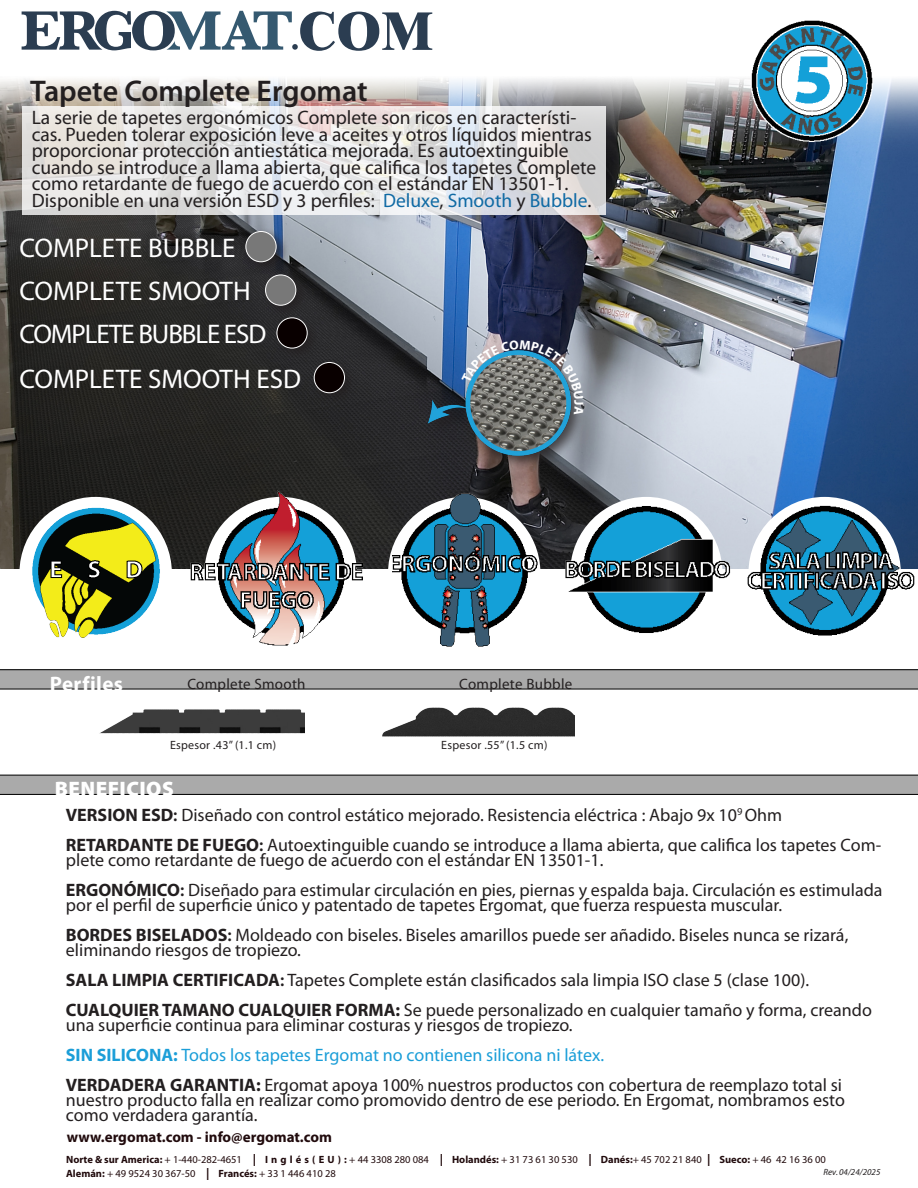
<style>
.page{position:relative;width:918px;height:1188px;background:#fff}
.page>*{position:absolute;margin:0;border:0;box-sizing:border-box;transform-origin:0 0}
.t1{font:600 30px "Myriad Pro";color:#231f20}
.t2{font:27px "Myriad Pro";color:#fff}
.t3{font:27px "Myriad Pro";letter-spacing:-.04em;color:#fff}
.t4{font:900 21px "Myriad Pro";letter-spacing:.02em;color:#fff}
.t5{font:700 21px "Myriad Pro";letter-spacing:.02em;color:#fff}
.t6{font:19.5px/16.5px "Myriad Pro";color:#231f20}
.t7{font:18px/15px "Myriad Pro";color:#231f20}
.t8{font:18px "Myriad Pro";color:#1b9ed8}
.t9{font:700 15px "Myriad Pro";color:#210b0d}
.t10{font:15px "Myriad Pro";letter-spacing:.02em;color:#231f20}
.t11{font:12px "Myriad Pro";letter-spacing:.02em;color:#231f20}
.t12{font:10.5px/13.5px "Myriad Pro";color:#210b0d}
.t13{font:italic 9px "Myriad Pro";color:#231f20}
.s1{color:#106aa4}
.s2{font-weight:700}
.s3{font-weight:600}
.s4{font-weight:700;font-size:12px}
</style>
<div class="page">
<img style="left:0;top:11px;width:918px;height:558px">
<svg style="left:23px;top:107px;width:583px;height:108px"></svg>
<div style="left:274px;top:315px;width:46px;height:46px;background:#231f20;opacity:.75"></div>
<div style="left:277px;top:318px;width:30px;height:30px;background:#090000;border-radius:50%"></div>
<div style="left:277px;top:317px;width:31px;height:31px;border:1px solid #fff;border-radius:50%"></div>
<div style="left:243px;top:228px;width:46px;height:47px;background:#231f20;opacity:.75"></div>
<div style="left:246px;top:231px;width:30px;height:31px;background:#787878;border-radius:50%"></div>
<div style="left:245px;top:231px;width:32px;height:31px;border:1px solid #fff;border-radius:50%"></div>
<div style="left:262px;top:272px;width:47px;height:46px;background:#231f20;opacity:.75"></div>
<div style="left:266px;top:275px;width:30px;height:30px;background:#787878;border-radius:50%"></div>
<div style="left:265px;top:275px;width:31px;height:31px;border:1px solid #fff;border-radius:50%"></div>
<div style="left:311px;top:359px;width:46px;height:47px;background:#231f20;opacity:.75"></div>
<div style="left:314px;top:362px;width:31px;height:31px;background:#090000;border-radius:50%"></div>
<div style="left:314px;top:362px;width:31px;height:31px;border:1px solid #fff;border-radius:50%"></div>
<img style="left:382px;top:707px;width:193px;height:30px">
<img style="left:99px;top:709px;width:205px;height:25px">
<div style="left:19px;top:497px;width:153px;height:152px;background:#fff;border-radius:50%"></div>
<img style="left:402px;top:317px;width:251px;height:172px">
<img style="left:31px;top:480px;width:132px;height:158px">
<svg style="left:0;top:670px;width:918px;height:19px;background:#a3a3a3"></svg>
<svg style="left:0;top:775px;width:918px;height:20px;background:#9c9c9c"></svg>
<img style="left:392px;top:480px;width:147px;height:167px">
<img style="left:175px;top:484px;width:197px;height:162px">
<img style="left:540px;top:483px;width:204px;height:150px">
<img style="left:723px;top:489px;width:195px;height:147px">
<img style="left:731px;top:14px;width:161px;height:136px">
<svg style="left:462px;top:340px;width:121px;height:75px;background:#6e7c85"></svg>
<p class="t1" style="left:30px;top:71px;width:339px">Tapete Complete Ergomat</p>
<p class="t6" style="left:32px;top:109px;width:566px">La serie de tapetes ergonómicos Complete son ricos en característi&shy;cas. Pueden tolerar exposición leve a aceites y otros líquidos mientras proporcionar protección antiestática mejorada. Es autoextinguible cuando se introduce a llama abierta, que califica los tapetes Complete como retardante de fuego de acuerdo con el estándar EN 13501-1.<br>Disponible en una versión ESD y 3 perfiles: <span class="s1">Deluxe</span>, <span class="s1">Smooth</span> y <span class="s1">Bubble</span>.</p>
<p class="t2" style="left:19px;top:231px;width:218px">COMPLETE BUBBLE</p>
<p class="t2" style="left:19px;top:274px;width:233px">COMPLETE SMOOTH</p>
<p class="t3" style="left:19px;top:318px;width:248px">COMPLETE BUBBLE ESD</p>
<p class="t2" style="left:19px;top:362px;width:283px">COMPLETE SMOOTH ESD</p>
<p class="t5" style="left:50px;top:670px;width:75px">Perfiles</p>
<p class="t10" style="left:187px;top:675px;width:120px">Complete Smooth</p>
<p class="t10" style="left:459px;top:675px;width:115px">Complete Bubble</p>
<p class="t11" style="left:170px;top:737px;width:108px">Espesor .43” (1.1 cm)</p>
<p class="t11" style="left:441px;top:737px;width:108px">Espesor .55” (1.5 cm)</p>
<p class="t4" style="left:55px;top:777px;width:121px">BENEFICIOS</p>
<p class="t7" style="left:66px;top:808px;width:718px"><span class="s2">VERSION ESD</span><span class="s3">:</span> Diseñado con control estático mejorado. Resistencia eléctrica : Abajo 9x 10<sup>9</sup> Ohm</p>
<p class="t7" style="left:66px;top:838px;width:817px"><span class="s2">RETARDANTE DE FUEGO</span><span class="s3">:</span> Autoextinguible cuando se introduce a llama abierta, que califica los tapetes Com&shy;plete como retardante de fuego de acuerdo con el estándar EN 13501-1.</p>
<p class="t7" style="left:66px;top:883px;width:818px"><span class="s2">ERGONÓMICO</span><span class="s3">:</span> Diseñado para estimular circulación en pies, piernas y espalda baja. Circulación es estimulada por el perfil de superficie único y patentado de tapetes Ergomat, que fuerza respuesta muscular.</p>
<p class="t7" style="left:66px;top:928px;width:784px"><span class="s2">BORDES BISELADOS</span><span class="s3">:</span> Moldeado con biseles. Biseles amarillos puede ser añadido. Biseles nunca se rizará, eliminando riesgos de tropiezo.</p>
<p class="t7" style="left:66px;top:973px;width:745px"><span class="s2">SALA LIMPIA CERTIFICADA</span><span class="s3">:</span> Tapetes Complete están clasificados sala limpia ISO clase 5 (clase 100).</p>
<p class="t7" style="left:66px;top:1003px;width:808px"><span class="s2">CUALQUIER TAMANO CUALQUIER FORMA:</span> Se puede personalizado en cualquier tamaño y forma, creando una superficie continua para eliminar costuras y riesgos de tropiezo.</p>
<p class="t8" style="left:66px;top:1044px;width:540px"><span class="s2">SIN SILICONA:</span> Todos los tapetes Ergomat no contienen silicona ni látex.</p>
<p class="t7" style="left:66px;top:1078px;width:781px"><span class="s2">VERDADERA GARANTIA:</span> Ergomat apoya 100% nuestros productos con cobertura de reemplazo total si nuestro producto falla en realizar como promovido dentro de ese periodo. En Ergomat, nombramos esto como verdadera garantía.</p>
<p class="t9" style="left:67px;top:1127px;width:267px">www.ergomat.com - info@ergomat.com</p>
<p class="t12" style="left:66px;top:1153px;width:761px"><span class="s2">Norte &amp; sur America:</span> + 1-440-282-4651 <span class="s4">|</span> <span class="s2">I n g l é s ( E U ) :</span> + 44 3308 280 084 <span class="s4">|</span> <span class="s2">Holandés:</span> + 31 73 61 30 530 <span class="s4">|</span> <span class="s2">Danés:</span>+ 45 702 21 840 <span class="s4">|</span> <span class="s2">Sueco:</span> + 46 42 16 36 00<br><span class="s2">Alemán:</span> + 49 9524 30 367-50 <span class="s4">|</span> <span class="s2">Francés:</span> + 33 1 446 410 28</p>
<p class="t13" style="left:824px;top:1167px;width:59px">Rev. 04/24/2025</p>
</div>
